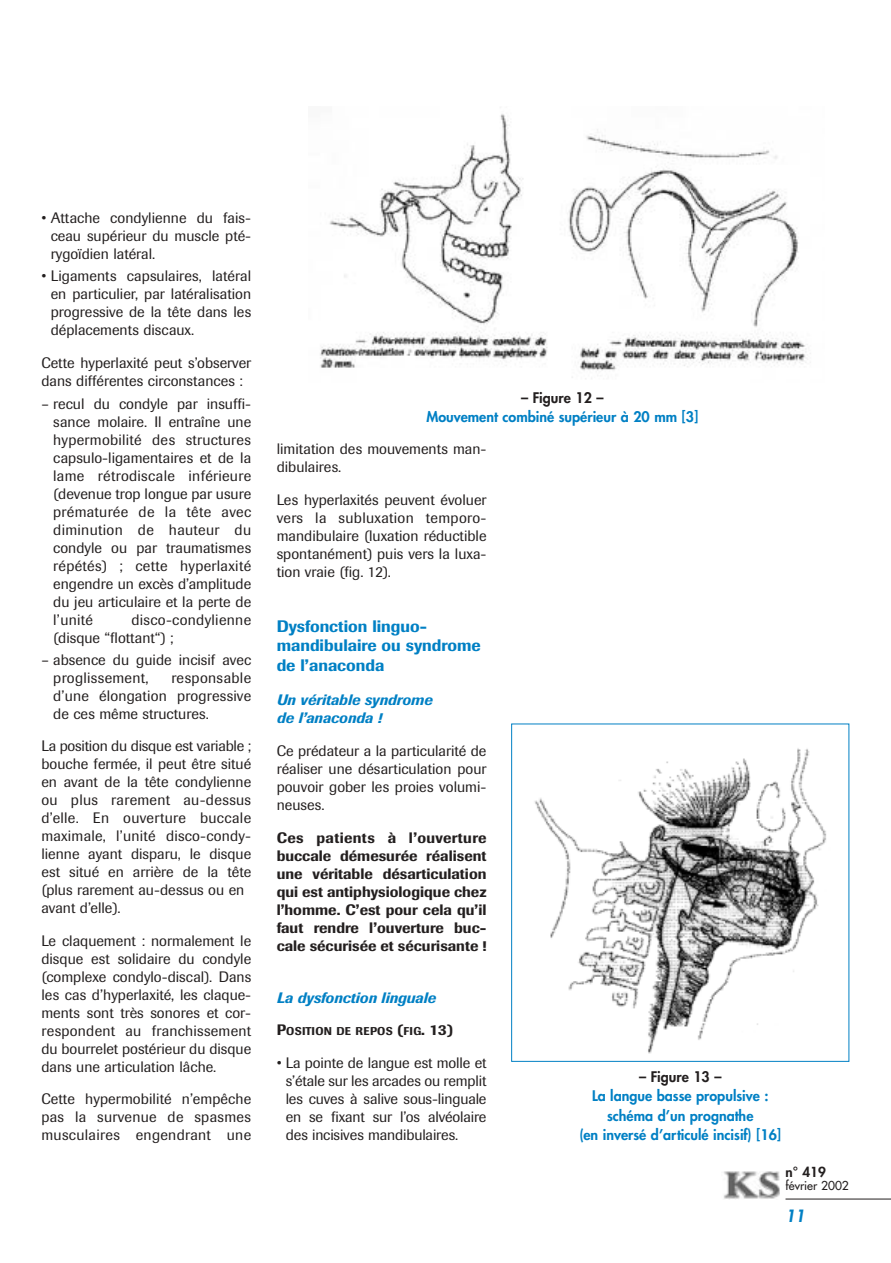
<style>
.page{position:relative;width:891px;height:1263px;background:#fff}
.page>*{position:absolute;margin:0;border:0;box-sizing:border-box;transform-origin:0 0}
.t1{font:500 16.5px/19.8px "Imago";color:#0080c4}
.t2{font:italic 800 16.5px "Futura";color:#0080c4}
.t3{font:15px/18px "Imago";color:#231f1f;text-align:justify}
.t4{font:500 15px/18px "Imago";color:#231f1f;text-align:justify}
.t5{font:italic 500 15px/18px "Imago";color:#0080c4}
.t6{font:15px/18px "Imago";letter-spacing:.02em;color:#231f1f}
.t7{font:800 14.25px/19.4px "Futura";color:#0080c4;text-align:center}
.t8{font:800 14.25px "Futura";color:#231f1f}
.t9{font:800 13.5px "Futura";color:#231f1f}
.t10{font:12px "Futura";color:#231f1f}
.t11{font:500 11.25px "Imago";letter-spacing:.02em;color:#231f1f}
.s1{font-size:15px}
</style>
<div class="page">
<hr style="left:786px;top:1199px;width:105px;height:1px;background:#231f1f">
<img style="left:723px;top:1171px;width:56px;height:28px">
<img style="left:320px;top:114px;width:491px;height:265px">
<img style="left:534px;top:748px;width:293px;height:306px">
<div style="left:511px;top:724px;width:338px;height:338px;border:1px solid #0080c4"></div>
<p class="t3" style="left:51px;top:210px;width:202px;text-indent:-9px">• Attache condylienne du fais&shy;ceau supérieur du muscle pté&shy;rygoïdien latéral.</p>
<p class="t3" style="left:51px;top:269px;width:202px;text-indent:-9px">• Ligaments capsulaires, latéral en particulier, par latéralisation progressive de la tête dans les déplacements discaux.</p>
<p class="t3" style="left:41px;top:356px;width:211px">Cette hyperlaxité peut s’observer dans différentes circonstances :</p>
<p class="t3" style="left:53px;top:396px;width:199px;text-indent:-12px">– recul du condyle par insuffi&shy;sance molaire. Il entraîne une hypermobilité des structures capsulo-ligamentaires et de la lame rétrodiscale inférieure (devenue trop longue par usure prématurée de la tête avec diminution de hauteur du condyle ou par traumatismes répétés) ; cette hyperlaxité engendre un excès d’amplitude du jeu articulaire et la perte de l’unité</p>
<p class="t6" style="left:53px;top:612px;width:199px;text-indent:78px">disco-condylienne (disque “flottant“) ;</p>
<p class="t3" style="left:53px;top:652px;width:199px;text-indent:-12px">– absence du guide incisif avec proglissement,</p>
<p class="t3" style="left:53px;top:670px;width:199px;text-indent:118px">responsable d’une élongation progressive de ces même structures.</p>
<p class="t3" style="left:41px;top:739px;width:211px;text-align:left">La position du disque est variable ; bouche fermée, il peut être situé en avant de la tête condylienne ou plus rarement au-dessus d’elle. En ouverture buccale maximale, l’unité disco-condy&shy;lienne ayant disparu, le disque est situé en arrière de la tête (plus rarement au-dessus ou en avant d’elle).</p>
<p class="t3" style="left:41px;top:933px;width:211px">Le claquement : normalement le disque est solidaire du condyle (complexe condylo-discal). Dans les cas d’hyperlaxité, les claque&shy;ments sont très sonores et cor&shy;respondent au franchissement du bourrelet postérieur du disque dans une articulation lâche.</p>
<p class="t3" style="left:41px;top:1091px;width:211px">Cette hypermobilité n’empêche pas la survenue de spasmes musculaires engendrant une</p>
<p class="t8" style="left:521px;top:391px;width:84px">– Figure 12 –</p>
<p class="t7" style="left:426px;top:409px;width:273px">Mouvement combiné supérieur à 20 mm [3]</p>
<p class="t3" style="left:277px;top:442px;width:211px">limitation des mouvements man&shy;dibulaires.</p>
<p class="t3" style="left:277px;top:492px;width:211px">Les hyperlaxités peuvent évoluer vers la subluxation temporo&shy;mandibulaire (luxation réductible spontanément) puis vers la luxa&shy;tion vraie (fig. 12).</p>
<p class="t1" style="left:277px;top:617px;width:206px">Dysfonction linguo&shy;mandibulaire ou syndrome de l’anaconda</p>
<p class="t5" style="left:277px;top:692px;width:157px">Un véritable syndrome de l’anaconda !</p>
<p class="t3" style="left:277px;top:743px;width:211px">Ce prédateur a la particularité de réaliser une désarticulation pour pouvoir gober les proies volumi&shy;neuses.</p>
<p class="t4" style="left:277px;top:830px;width:211px">Ces patients à l’ouverture buccale démesurée réalisent une véritable désarticulation qui est antiphysiologique chez l’homme. C’est pour cela qu’il faut rendre l’ouverture buc&shy;cale sécurisée et sécurisante !</p>
<p class="t5" style="left:277px;top:990px;width:161px">La dysfonction linguale</p>
<p class="t11" style="left:277px;top:1027px;width:178px"><span class="s1">P</span>OSITION DE REPOS <span class="s1">(</span>FIG<span class="s1">. 13)</span></p>
<p class="t3" style="left:286px;top:1056px;width:202px;text-indent:-9px">• La pointe de langue est molle et s’étale sur les arcades ou remplit les cuves à salive sous-linguale en se fixant sur l’os alvéolaire des incisives mandibulaires.</p>
<p class="t8" style="left:639px;top:1070px;width:84px">– Figure 13 –</p>
<p class="t7" style="left:580px;top:1088px;width:203px">La langue basse propulsive : schéma d’un prognathe<br>(en inversé d’articulé incisif) [16]</p>
<p class="t9" style="left:786px;top:1165px;width:42px">n° 419</p>
<p class="t10" style="left:786px;top:1180px;width:65px">février 2002</p>
<p class="t2" style="left:786px;top:1208px;width:21px">11</p>
</div>
